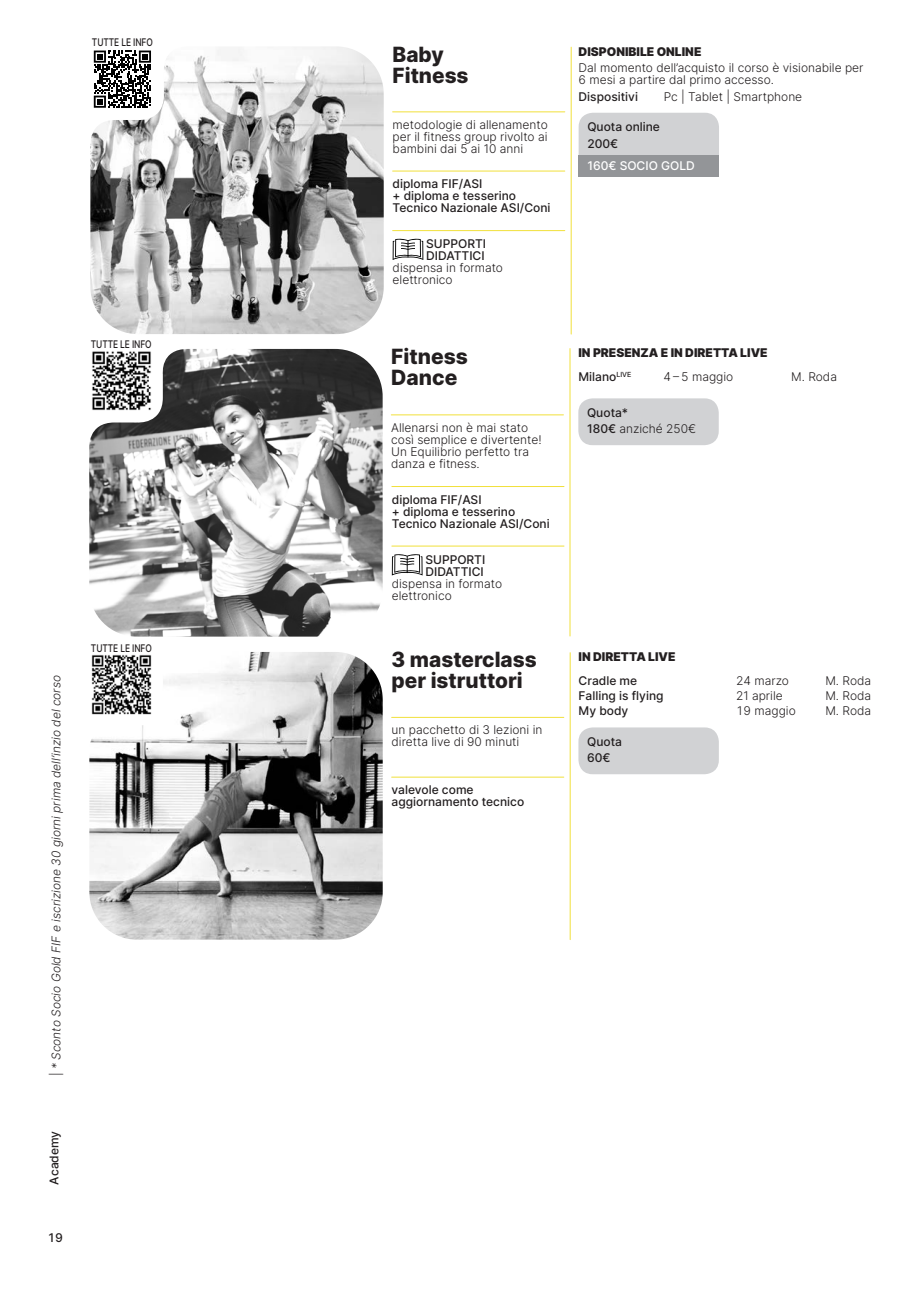
<style>
.page{position:relative;width:919px;height:1289px;background:#fff}
.page>*{position:absolute;margin:0;border:0;box-sizing:border-box;transform-origin:0 0}
.t1{font:800 21px/21px "Inter";color:#231f20}
.t2{font:300 12px/12px "Inter";color:#231f20}
.t3{font:500 12px/12px "Inter";color:#231f20}
.t4{font:900 12px/24px "Inter";color:#231f20}
.t5{font:italic 300 12px "Inter";color:#231f20}
.t6{font:500 12px "Inter";color:#fff}
.t7{font:500 10.5px "Inter";letter-spacing:-.01em;color:#231f20;scale:.8 1}
.s1{font-style:normal}
.s2{font-weight:500}
</style>
<div class="page">
<hr style="left:391px;top:414px;width:172px;height:1px;background:#f1e03b">
<hr style="left:569px;top:348px;width:1px;height:288px;background:#f1e03b">
<hr style="left:392px;top:111px;width:172px;height:1px;background:#f1e03b">
<hr style="left:392px;top:171px;width:172px;height:1px;background:#f1e03b">
<hr style="left:570px;top:47px;width:1px;height:287px;background:#f1e03b">
<hr style="left:392px;top:230px;width:172px;height:1px;background:#f1e03b">
<hr style="left:392px;top:486px;width:172px;height:1px;background:#f1e03b">
<hr style="left:392px;top:545px;width:172px;height:1px;background:#f1e03b">
<svg style="left:392px;top:554px;width:30px;height:21px"></svg>
<div style="left:578px;top:398px;width:140px;height:47px;background:#d1d2d4;border-radius:14px"></div>
<div style="left:578px;top:727px;width:140px;height:47px;background:#d1d2d4;border-radius:14px"></div>
<svg style="left:392px;top:238px;width:31px;height:22px"></svg>
<img style="left:89px;top:652px;width:293px;height:287px">
<img style="left:89px;top:652px;width:64px;height:64px">
<hr style="left:391px;top:717px;width:172px;height:1px;background:#f1e03b">
<hr style="left:391px;top:776px;width:172px;height:1px;background:#f1e03b">
<hr style="left:569px;top:652px;width:1px;height:287px;background:#f1e03b">
<div style="left:578px;top:113px;width:141px;height:42px;background:#d1d2d4"></div>
<div style="left:578px;top:155px;width:141px;height:21px;background:#939598"></div>
<img style="left:89px;top:349px;width:293px;height:287px">
<img style="left:89px;top:349px;width:64px;height:64px">
<img style="left:90px;top:47px;width:293px;height:287px">
<div style="left:90px;top:47px;width:64px;height:64px;background:#fff"></div>
<svg style="left:94px;top:51px;width:57px;height:57px"></svg>
<p class="t7" style="left:92px;top:35px;width:78px">TUTTE LE INFO</p>
<p class="t7" style="left:91px;top:337px;width:78px">TUTTE LE INFO</p>
<p class="t5" style="left:48px;top:1076px;width:403px;rotate:-90deg"><span class="s1">|</span> * Sconto Socio Gold FIF e iscrizione 30 giorni prima dell’inzio del corso</p>
<p class="t3" style="left:48px;top:1184px;width:55px;rotate:-90deg">Academy</p>
<p class="t3" style="left:47px;top:1231px;width:17px">19</p>
<p class="t7" style="left:91px;top:640px;width:78px">TUTTE LE INFO</p>
<h1 class="t1" style="left:392px;top:43px;width:77px">Baby<br>Fitness</h1>
<p class="t2" style="left:392px;top:118px;width:157px;text-align:justify">metodologie di allenamento per il fitness group rivolto ai bambini dai 5 ai 10 anni</p>
<p class="t3" style="left:392px;top:178px;width:159px">diploma FIF/ASI<br>+ diploma e tesserino<br>Tecnico Nazionale ASI/Coni</p>
<p class="t3" style="left:426px;top:237px;width:61px">SUPPORTI<br>DIDATTICI</p>
<p class="t2" style="left:392px;top:261px;width:112px">dispensa in formato elettronico</p>
<h1 class="t1" style="left:391px;top:345px;width:78px">Fitness<br>Dance</h1>
<p class="t2" style="left:391px;top:421px;width:152px">Allenarsi non è mai stato così semplice e divertente!<br>Un Equilibrio perfetto tra danza e fitness.</p>
<p class="t3" style="left:392px;top:493px;width:159px">diploma FIF/ASI<br>+ diploma e tesserino<br>Tecnico Nazionale ASI/Coni</p>
<p class="t3" style="left:425px;top:553px;width:61px">SUPPORTI<br>DIDATTICI</p>
<p class="t2" style="left:392px;top:577px;width:112px">dispensa in formato elettronico</p>
<h1 class="t1" style="left:391px;top:648px;width:146px">3 masterclass per istruttori</h1>
<p class="t2" style="left:391px;top:723px;width:152px">un pacchetto di 3 lezioni in diretta live di 90 minuti</p>
<p class="t3" style="left:391px;top:783px;width:134px">valevole come aggiornamento tecnico</p>
<p class="t4" style="left:578px;top:39px;width:124px">DISPONIBILE ONLINE</p>
<p class="t2" style="left:578px;top:62px;width:286px">Dal momento dell’acquisto il corso è visionabile per<br>6 mesi a partire dal primo accesso.</p>
<p class="t3" style="left:578px;top:90px;width:61px">Dispositivi</p>
<p class="t2" style="left:663px;top:90px;width:140px">Pc | Tablet | Smartphone</p>
<p class="t3" style="left:587px;top:118px;width:74px;line-height:16.2px">Quota online<br>200€</p>
<p class="t6" style="left:587px;top:157px;width:109px">160€ SOCIO GOLD</p>
<p class="t4" style="left:578px;top:340px;width:191px">IN PRESENZA E IN DIRETTA LIVE<br><span class="s2">Milano</span><sup>LIVE</sup></p>
<p class="t2" style="left:663px;top:370px;width:71px">4 – 5 maggio</p>
<p class="t2" style="left:791px;top:370px;width:47px">M. Roda</p>
<p class="t2" style="left:587px;top:404px;width:110px;line-height:16.2px"><span class="s2">Quota*<br>180€</span> anziché 250€</p>
<p class="t4" style="left:578px;top:644px;width:98px">IN DIRETTA LIVE</p>
<p class="t3" style="left:578px;top:674px;width:60px">Cradle me</p>
<p class="t2" style="left:736px;top:674px;width:54px">24 marzo</p>
<p class="t2" style="left:825px;top:674px;width:47px">M. Roda</p>
<p class="t3" style="left:578px;top:689px;width:86px">Falling is flying</p>
<p class="t2" style="left:736px;top:689px;width:48px">21 aprile</p>
<p class="t2" style="left:825px;top:689px;width:47px">M. Roda</p>
<p class="t3" style="left:578px;top:704px;width:51px">My body</p>
<p class="t2" style="left:736px;top:704px;width:61px">19 maggio</p>
<p class="t2" style="left:825px;top:704px;width:47px">M. Roda</p>
<p class="t3" style="left:587px;top:733px;width:36px;line-height:16.2px">Quota<br>60€</p>
</div>
